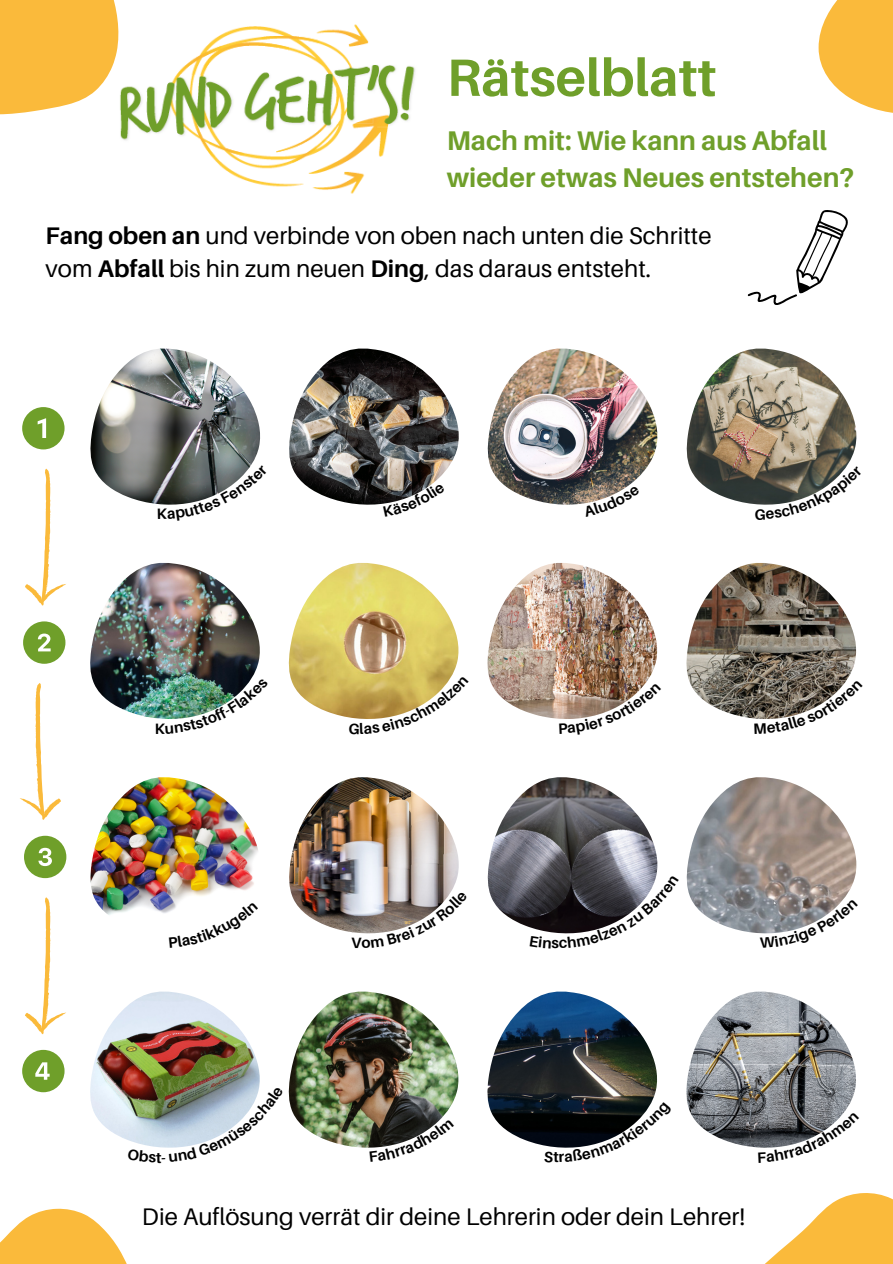
<style>
.page{position:relative;width:893px;height:1264px;background:#fff}
.page>*{position:absolute;margin:0;border:0;box-sizing:border-box;transform-origin:0 0}
.t1{font:700 52.5px "Aileron";color:#6f9f2a}
.t2{font:700 27px/37.2px "Aileron";color:#6f9f2a}
.t3{font:24px/32.7px "Aileron";color:#000}
.t4{font:700 15px "Aileron";color:#000}
.s1{font-weight:700}
</style>
<div class="page">
<img style="left:156px;top:24px;width:259px;height:169px">
<img style="left:90px;top:348px;width:171px;height:156px">
<img style="left:289px;top:348px;width:170px;height:156px">
<img style="left:487px;top:348px;width:171px;height:156px">
<img style="left:686px;top:348px;width:171px;height:156px">
<img style="left:90px;top:562px;width:170px;height:157px">
<img style="left:288px;top:563px;width:171px;height:155px">
<img style="left:487px;top:563px;width:171px;height:156px">
<img style="left:686px;top:563px;width:170px;height:156px">
<img style="left:90px;top:777px;width:168px;height:138px">
<img style="left:289px;top:777px;width:170px;height:156px">
<img style="left:487px;top:777px;width:171px;height:156px">
<img style="left:686px;top:777px;width:171px;height:156px">
<img style="left:90px;top:991px;width:170px;height:157px">
<img style="left:288px;top:991px;width:171px;height:157px">
<img style="left:487px;top:991px;width:170px;height:157px">
<img style="left:686px;top:991px;width:170px;height:144px">
<svg style="left:0;top:0;width:156px;height:140px"></svg>
<svg style="left:818px;top:0;width:74px;height:113px"></svg>
<svg style="left:0;top:1208px;width:127px;height:55px"></svg>
<svg style="left:747px;top:210px;width:101px;height:95px"></svg>
<svg style="left:22px;top:407px;width:43px;height:42px"></svg>
<svg style="left:23px;top:621px;width:42px;height:42px"></svg>
<svg style="left:24px;top:835px;width:42px;height:43px"></svg>
<svg style="left:22px;top:1049px;width:43px;height:43px"></svg>
<svg style="left:25px;top:468px;width:41px;height:138px"></svg>
<svg style="left:20px;top:683px;width:41px;height:137px"></svg>
<svg style="left:25px;top:897px;width:41px;height:137px"></svg>
<svg style="left:559px;top:875px;width:99px;height:59px"></svg>
<svg style="left:759px;top:899px;width:98px;height:35px"></svg>
<svg style="left:169px;top:902px;width:89px;height:13px"></svg>
<svg style="left:361px;top:891px;width:98px;height:43px"></svg>
<svg style="left:559px;top:1101px;width:98px;height:47px"></svg>
<svg style="left:712px;top:1112px;width:180px;height:151px"></svg>
<svg style="left:162px;top:1086px;width:98px;height:62px"></svg>
<svg style="left:369px;top:1118px;width:85px;height:30px"></svg>
<svg style="left:583px;top:486px;width:57px;height:18px"></svg>
<svg style="left:755px;top:466px;width:102px;height:39px"></svg>
<svg style="left:559px;top:683px;width:99px;height:36px"></svg>
<svg style="left:754px;top:680px;width:102px;height:39px"></svg>
<img style="left:165px;top:678px;width:95px;height:41px">
<svg style="left:349px;top:675px;width:110px;height:44px"></svg>
<svg style="left:158px;top:465px;width:103px;height:40px"></svg>
<svg style="left:383px;top:483px;width:62px;height:21px"></svg>
<h1 class="t1" style="left:446px;top:45px;width:271px">Rätselblatt</h1>
<p class="t2" style="left:446px;top:121px;width:409px">Mach mit: Wie kann aus Abfall wieder etwas Neues entstehen?</p>
<p class="t3" style="left:46px;top:219px;width:667px"><span class="s1">Fang oben an</span> und verbinde von oben nach unten die Schritte vom <span class="s1">Abfall</span> bis hin zum neuen <span class="s1">Ding</span>, das daraus entsteht.</p>
<p class="t4" style="left:155px;top:719px;width:12px">K</p>
<p class="t4" style="left:156px;top:1147px;width:7px">t</p>
<p class="t4" style="left:351px;top:933px;width:12px">V</p>
<p class="t4" style="left:551px;top:933px;width:9px">s</p>
<p class="t4" style="left:553px;top:1147px;width:7px">t</p>
<p class="t3" style="left:142px;top:1199px;width:604px">Die Auflösung verrät dir deine Lehrerin oder dein Lehrer!</p>
</div>
